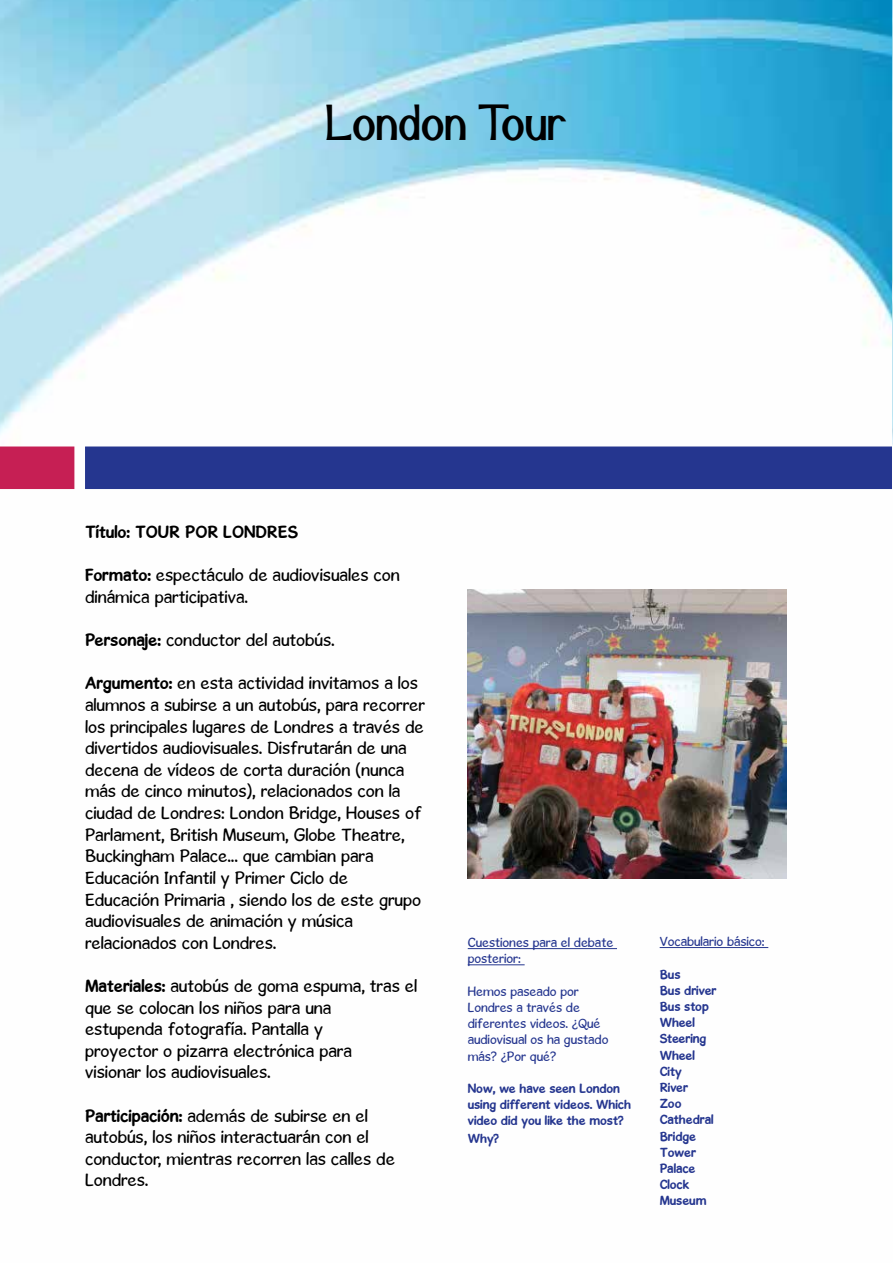
<style>
.page{position:relative;width:893px;height:1263px;background:#fff}
.page>*{position:absolute;margin:0;border:0;box-sizing:border-box;transform-origin:0 0}
.t1{font:48px "Snidane";color:#000}
.t2{font:18px/21.6px "Gosmick Sans";color:#000}
.t3{font:700 18px "Gosmick Sans";color:#000}
.t4{font:700 13.5px/16.2px "Gosmick Sans";color:#25368f}
.t5{font:13.5px/16.2px "Gosmick Sans";color:#25368f}
.s1{font-weight:700}
</style>
<div class="page">
<img style="left:0;top:0;width:893px;height:966px">
<div style="left:0;top:446px;width:74px;height:43px;background:#c61f54"></div>
<div style="left:85px;top:446px;width:808px;height:43px;background:#25368f;border:2px solid #25368f"></div>
<svg style="left:892px;top:446px;width:1px;height:43px"></svg>
<hr style="left:468px;top:948px;width:149px;height:1px;background:#25368f">
<hr style="left:468px;top:964px;width:57px;height:1px;background:#25368f">
<hr style="left:660px;top:947px;width:108px;height:1px;background:#25368f">
<img style="left:468px;top:589px;width:319px;height:289px">
<h1 class="t1" style="left:326px;top:97px;width:242px">London Tour</h1>
<p class="t3" style="left:85px;top:521px;width:215px">Título: TOUR POR LONDRES</p>
<p class="t2" style="left:85px;top:564px;width:316px"><span class="s1">Formato:</span> espectáculo de audiovisuales con dinámica participativa.</p>
<p class="t2" style="left:85px;top:629px;width:251px"><span class="s1">Personaje:</span> conductor del autobús.</p>
<p class="t2" style="left:85px;top:672px;width:341px"><span class="s1">Argumento:</span> en esta actividad invitamos a los alumnos a subirse a un autobús, para recorrer los principales lugares de Londres a través de divertidos audiovisuales. Disfrutarán de una decena de vídeos de corta duración (nunca más de cinco minutos), relacionados con la ciudad de Londres: London Bridge, Houses of Parlament, British Museum, Globe Theatre, Buckingham Palace... que cambian para Educación Infantil y Primer Ciclo de Educación Primaria , siendo los de este grupo audiovisuales de animación y música relacionados con Londres.</p>
<p class="t2" style="left:85px;top:975px;width:334px"><span class="s1">Materiales:</span> autobús de goma espuma, tras el que se colocan los niños para una<br>estupenda fotografía. Pantalla y<br>proyector o pizarra electrónica para<br>visionar los audiovisuales.</p>
<p class="t2" style="left:85px;top:1104px;width:311px"><span class="s1">Participación:</span> además de subirse en el autobús, los niños interactuarán con el conductor, mientras recorren las calles de Londres.</p>
<p class="t5" style="left:468px;top:934px;width:147px">Cuestiones para el debate posterior:</p>
<p class="t5" style="left:468px;top:983px;width:142px">Hemos paseado por<br>Londres a través de diferentes videos. ¿Qué audiovisual os ha gustado más? ¿Por qué?</p>
<p class="t4" style="left:468px;top:1080px;width:165px">Now, we have seen London using different videos. Which video did you like the most?</p>
<p class="t4" style="left:468px;top:1131px;width:33px">Why?</p>
<p class="t5" style="left:660px;top:933px;width:106px">Vocabulario básico:</p>
<p class="t4" style="left:660px;top:966px;width:58px">Bus<br>Bus driver<br>Bus stop<br>Wheel<br>Steering<br>Wheel<br>City<br>River<br>Zoo<br>Cathedral<br>Bridge<br>Tower<br>Palace<br>Clock<br>Museum</p>
</div>
